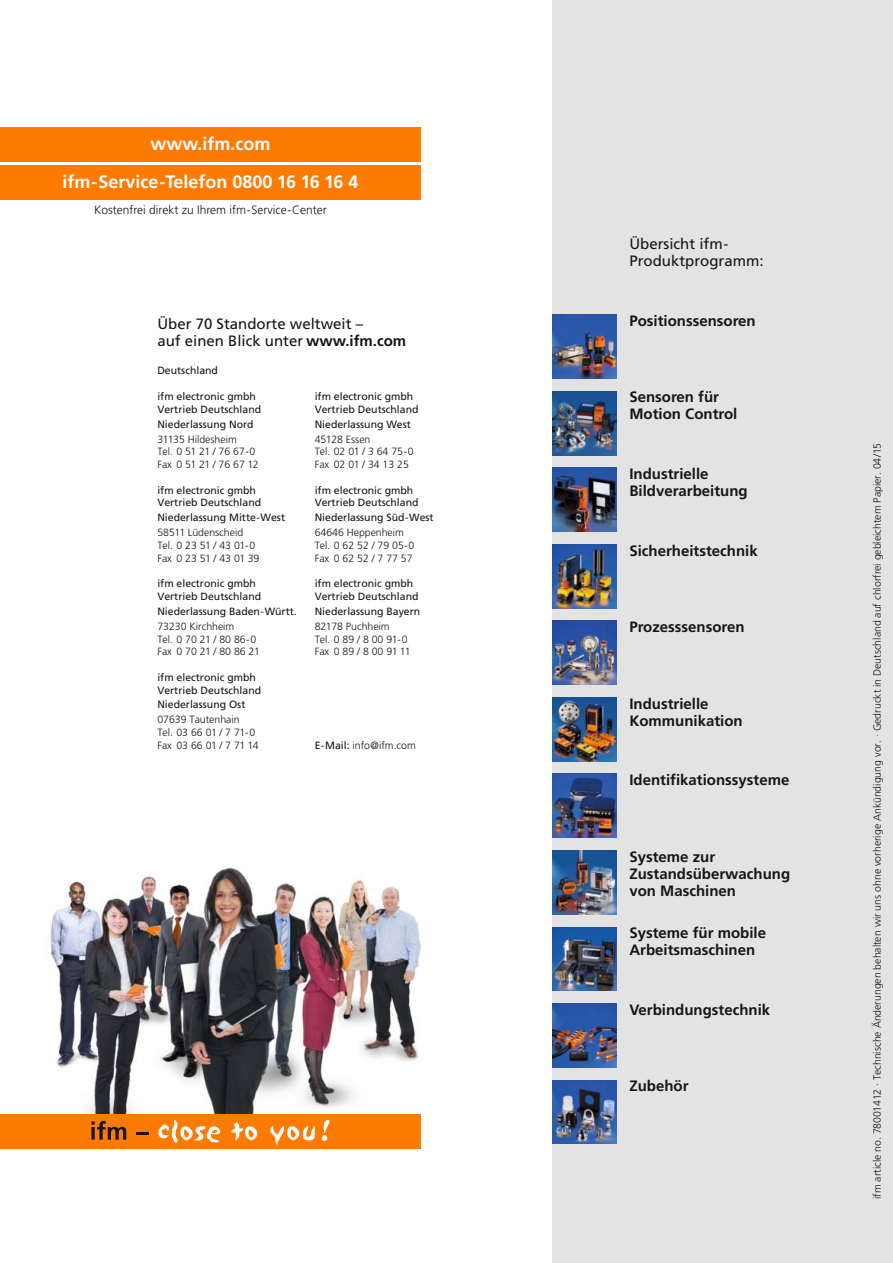
<style>
.page{position:relative;width:893px;height:1263px;background:#fff}
.page>*{position:absolute;margin:0;border:0;box-sizing:border-box;transform-origin:0 0}
.t1{font:700 18px/38.2px "Frutiger LT Com";color:#fff;text-align:center}
.t2{font:700 15px/17px "Frutiger LT Com";color:#151616}
.t3{font:15px/17px "Frutiger LT Com";color:#151616}
.t4{font:300 12px "Frutiger LT Com";color:#151616}
.t5{font:300 10.5px/12.8px "Frutiger LT Com";color:#151616}
.t6{font:10.5px/12.8px "Frutiger LT Com";color:#151616}
.s1{font-weight:700}
.s2{font-weight:400}
</style>
<div class="page">
<div style="left:0;top:166px;width:421px;height:34px;background:#ff7a00"></div>
<div style="left:0;top:128px;width:421px;height:34px;background:#ff7a00"></div>
<div style="left:553px;top:0;width:340px;height:1263px;background:#e3e3e3"></div>
<img style="left:50px;top:867px;width:371px;height:247px">
<div style="left:0;top:1114px;width:421px;height:34px;background:#ff7a00"></div>
<svg style="left:91px;top:1121px;width:35px;height:19px"></svg>
<svg style="left:136px;top:1132px;width:12px;height:2px"></svg>
<svg style="left:158px;top:1120px;width:62px;height:23px"></svg>
<svg style="left:231px;top:1122px;width:26px;height:18px"></svg>
<svg style="left:270px;top:1126px;width:45px;height:18px"></svg>
<svg style="left:322px;top:1120px;width:8px;height:21px"></svg>
<img style="left:553px;top:315px;width:64px;height:63px">
<img style="left:553px;top:391px;width:64px;height:64px">
<img style="left:553px;top:468px;width:64px;height:63px">
<img style="left:553px;top:544px;width:64px;height:64px">
<img style="left:553px;top:621px;width:64px;height:64px">
<img style="left:553px;top:850px;width:64px;height:64px">
<img style="left:553px;top:697px;width:64px;height:64px">
<img style="left:553px;top:774px;width:64px;height:64px">
<img style="left:553px;top:927px;width:64px;height:64px">
<img style="left:553px;top:1003px;width:64px;height:64px">
<img style="left:553px;top:1080px;width:64px;height:64px">
<h1 class="t1" style="left:62px;top:126px;width:297px">www.ifm.com<br>ifm-Service-Telefon 0800 16 16 16 4</h1>
<p class="t4" style="left:94px;top:204px;width:234px">Kostenfrei direkt zu Ihrem ifm-Service-Center</p>
<h2 class="t3" style="left:157px;top:317px;width:250px">Über 70 Standorte weltweit –<br>auf einen Blick unter <span class="s1">www.ifm.com</span></h2>
<p class="t6" style="left:157px;top:364px;width:62px">Deutschland</p>
<p class="t6" style="left:157px;top:391px;width:105px">ifm electronic gmbh<br>Vertrieb Deutschland</p>
<p class="t6" style="left:157px;top:419px;width:98px">Niederlassung Nord</p>
<p class="t5" style="left:157px;top:433px;width:103px">31135 Hildesheim<br>Tel. 0 51 21 / 76 67-0<br>Fax 0 51 21 / 76 67 12</p>
<p class="t6" style="left:315px;top:391px;width:105px">ifm electronic gmbh<br>Vertrieb Deutschland</p>
<p class="t6" style="left:315px;top:419px;width:98px">Niederlassung West</p>
<p class="t5" style="left:315px;top:433px;width:100px">45128 Essen<br>Tel. 02 01 / 3 64 75-0<br>Fax 02 01 / 34 13 25</p>
<p class="t6" style="left:157px;top:485px;width:105px">ifm electronic gmbh<br>Vertrieb Deutschland</p>
<p class="t6" style="left:157px;top:512px;width:129px">Niederlassung Mitte-West</p>
<p class="t5" style="left:157px;top:527px;width:104px">58511 Lüdenscheid<br>Tel. 0 23 51 / 43 01-0<br>Fax 0 23 51 / 43 01 39</p>
<p class="t6" style="left:157px;top:578px;width:105px">ifm electronic gmbh<br>Vertrieb Deutschland</p>
<p class="t6" style="left:157px;top:606px;width:141px">Niederlassung Baden-Württ.</p>
<p class="t5" style="left:157px;top:621px;width:104px">73230 Kirchheim<br>Tel. 0 70 21 / 80 86-0<br>Fax 0 70 21 / 80 86 21</p>
<p class="t6" style="left:157px;top:672px;width:105px">ifm electronic gmbh<br>Vertrieb Deutschland</p>
<p class="t6" style="left:157px;top:699px;width:90px">Niederlassung Ost</p>
<p class="t5" style="left:157px;top:714px;width:103px">07639 Tautenhain<br>Tel. 03 66 01 / 7 71-0<br>Fax 03 66 01 / 7 71 14</p>
<p class="t6" style="left:315px;top:485px;width:105px">ifm electronic gmbh<br>Vertrieb Deutschland</p>
<p class="t6" style="left:315px;top:512px;width:121px">Niederlassung Süd-West</p>
<p class="t5" style="left:315px;top:527px;width:101px">64646 Heppenheim<br>Tel. 0 62 52 / 79 05-0<br>Fax 0 62 52 / 7 77 57</p>
<p class="t6" style="left:315px;top:578px;width:105px">ifm electronic gmbh<br>Vertrieb Deutschland</p>
<p class="t6" style="left:315px;top:606px;width:107px">Niederlassung Bayern</p>
<p class="t5" style="left:315px;top:621px;width:97px">82178 Puchheim<br>Tel. 0 89 / 8 00 91-0<br>Fax 0 89 / 8 00 91 11</p>
<p class="t5" style="left:315px;top:740px;width:103px"><span class="s2">E-Mail:</span> info@ifm.com</p>
<h2 class="t3" style="left:629px;top:237px;width:136px">Übersicht ifm-<br>Produktprogramm:</h2>
<h2 class="t2" style="left:629px;top:313px;width:128px">Positionssensoren</h2>
<h2 class="t2" style="left:629px;top:390px;width:110px">Sensoren für<br>Motion Control</h2>
<h2 class="t2" style="left:629px;top:467px;width:120px">Industrielle<br>Bildverarbeitung</h2>
<h2 class="t2" style="left:629px;top:543px;width:130px">Sicherheitstechnik</h2>
<h2 class="t2" style="left:629px;top:620px;width:117px">Prozesssensoren</h2>
<h2 class="t2" style="left:629px;top:696px;width:115px">Industrielle<br>Kommunikation</h2>
<h2 class="t2" style="left:629px;top:773px;width:162px">Identifikationssysteme</h2>
<h2 class="t2" style="left:629px;top:849px;width:162px">Systeme zur<br>Zustandsüberwachung von Maschinen</h2>
<h2 class="t2" style="left:629px;top:926px;width:138px">Systeme für mobile<br>Arbeitsmaschinen</h2>
<h2 class="t2" style="left:629px;top:1002px;width:142px">Verbindungstechnik</h2>
<h2 class="t2" style="left:629px;top:1079px;width:61px">Zubehör</h2>
<p class="t5" style="left:871px;top:1199px;width:758px;rotate:-90deg">ifm article no. 78001412 · Technische Änderungen behalten wir uns ohne vorherige Ankündigung vor. · Gedruckt in Deutschland auf chlorfrei gebleichtem Papier. 04/15</p>
</div>
